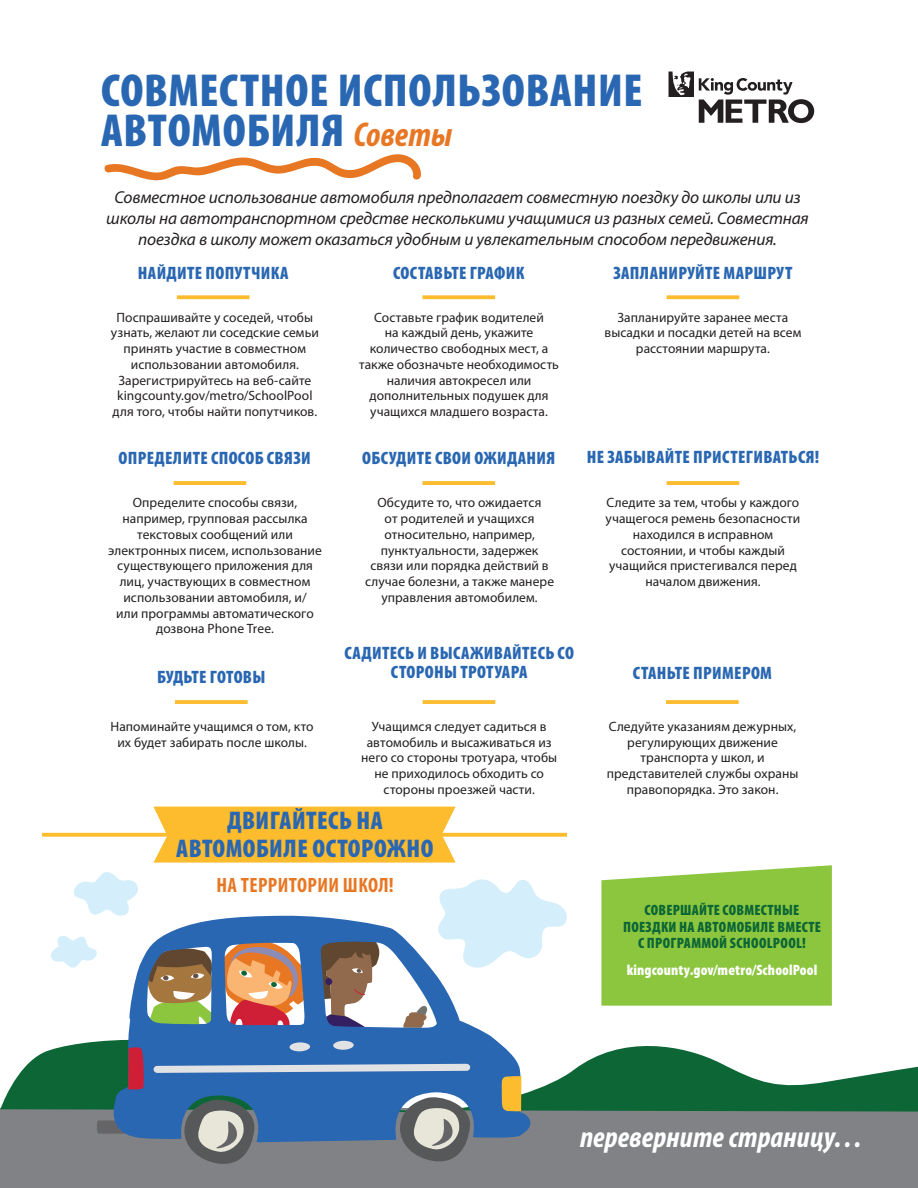
<style>
.page{position:relative;width:918px;height:1188px;background:#fff}
.page>*{position:absolute;margin:0;border:0;box-sizing:border-box;transform-origin:0 0}
.t1{font:900 condensed 46.5px/39.6px "Myriad Pro";letter-spacing:.015em;color:#2a67b2}
.t2{font:italic 700 condensed 29.7px "Myriad Pro";letter-spacing:.005em;color:#fff}
.t3{font:900 condensed 25.65px/28.2px "Myriad Pro";letter-spacing:.02em;color:#2a67b2;text-align:center}
.t4{font:700 condensed 20.85px "Myriad Pro";letter-spacing:.02em;color:#e87724}
.t5{font:900 condensed 18px/19.5px "Myriad Pro";letter-spacing:.02em;color:#2a67b2;text-align:center}
.t6{font:italic 17.25px/21px "Myriad Pro";letter-spacing:-.01em;color:#231f20;text-align:center}
.t7{font:900 condensed 15px/16.5px "Myriad Pro";letter-spacing:.02em;color:#0c6635;text-align:center}
.t8{font:900 condensed 15px "Myriad Pro";letter-spacing:.01em;color:#fff}
.t9{font:13.5px/15.8px "Myriad Pro";letter-spacing:.005em;color:#231f20;text-align:center}
.s1{font-weight:700;font-style:italic;font-size:34.5px;color:#e87724}
</style>
<div class="page">
<div style="left:0;top:1108px;width:918px;height:80px;background:#808285"></div>
<svg style="left:422px;top:481px;width:73px;height:4px"></svg>
<svg style="left:175px;top:700px;width:73px;height:4px"></svg>
<svg style="left:667px;top:295px;width:72px;height:4px"></svg>
<svg style="left:174px;top:481px;width:72px;height:4px"></svg>
<svg style="left:177px;top:295px;width:73px;height:4px"></svg>
<svg style="left:423px;top:700px;width:72px;height:4px"></svg>
<svg style="left:667px;top:481px;width:72px;height:4px"></svg>
<svg style="left:422px;top:295px;width:73px;height:4px"></svg>
<svg style="left:0;top:1046px;width:918px;height:66px;fill:#0c6635"></svg>
<svg style="left:46px;top:872px;width:525px;height:292px"></svg>
<svg style="left:666px;top:700px;width:73px;height:4px"></svg>
<svg style="left:104px;top:154px;width:317px;height:27px"></svg>
<svg style="left:601px;top:865px;width:231px;height:141px;background:#91c949"></svg>
<svg style="left:42px;top:833px;width:525px;height:4px"></svg>
<div style="left:154px;top:807px;width:302px;height:56px;background:#fdbb2e"></div>
<svg style="left:669px;top:72px;width:145px;height:51px"></svg>
<h1 class="t1" style="left:101px;top:72px;width:543px">СОВМЕСТНОЕ ИСПОЛЬЗОВАНИЕ<br>АВТОМОБИЛЯ <span class="s1">Советы</span></h1>
<p class="t6" style="left:106px;top:187px;width:704px">Совместное использование автомобиля предполагает совместную поездку до школы или из школы на автотранспортном средстве несколькими учащимися из разных семей. Совместная поездка в школу может оказаться удобным и увлекательным способом передвижения.</p>
<h3 class="t5" style="left:138px;top:264px;width:152px">НАЙДИТЕ ПОПУТЧИКА</h3>
<h3 class="t5" style="left:393px;top:264px;width:133px">СОСТАВЬТЕ ГРАФИК</h3>
<h3 class="t5" style="left:613px;top:264px;width:180px">ЗАПЛАНИРУЙТЕ МАРШРУТ</h3>
<p class="t9" style="left:111px;top:309px;width:209px">Поспрашивайте у соседей, чтобы узнать, желают ли соседские семьи принять участие в совместном использовании автомобиля.<br>Зарегистрируйтесь на веб-сайте kingcounty.gov/metro/SchoolPool для того, чтобы найти попутчиков.</p>
<p class="t9" style="left:605px;top:309px;width:198px">Запланируйте заранее места высадки и посадки детей на всем расстоянии маршрута.</p>
<p class="t9" style="left:359px;top:309px;width:201px">Составьте график водителей<br>на каждый день, укажите количество свободных мест, а также обозначьте необходимость наличия автокресел или дополнительных подушек для учащихся младшего возраста.</p>
<h3 class="t5" style="left:118px;top:448px;width:194px">ОПРЕДЕЛИТЕ СПОСОБ СВЯЗИ</h3>
<h3 class="t5" style="left:362px;top:448px;width:195px">ОБСУДИТЕ СВОИ ОЖИДАНИЯ</h3>
<h3 class="t5" style="left:587px;top:448px;width:234px">НЕ ЗАБЫВАЙТЕ ПРИСТЕГИВАТЬСЯ!</h3>
<p class="t9" style="left:108px;top:495px;width:215px">Определите способы связи, например, групповая рассылка текстовых сообщений или электронных писем, использование существующего приложения для лиц, участвующих в совместном использовании автомобиля, и/<br>или программы автоматического дозвона Phone Tree.</p>
<p class="t9" style="left:365px;top:495px;width:191px">Обсудите то, что ожидается<br>от родителей и учащихся относительно, например, пунктуальности, задержек связи или порядка действий в случае болезни, а также манере управления автомобилем.</p>
<p class="t9" style="left:606px;top:495px;width:196px">Следите за тем, чтобы у каждого учащегося ремень безопасности находился в исправном состоянии, и чтобы каждый учащийся пристегивался перед началом движения.</p>
<h3 class="t5" style="left:157px;top:667px;width:110px">БУДЬТЕ ГОТОВЫ</h3>
<h3 class="t5" style="left:344px;top:643px;width:231px">САДИТЕСЬ И ВЫСАЖИВАЙТЕСЬ СО<br>СТОРОНЫ ТРОТУАРА</h3>
<h3 class="t5" style="left:633px;top:663px;width:141px">СТАНЬТЕ ПРИМЕРОМ</h3>
<p class="t9" style="left:111px;top:718px;width:205px">Напоминайте учащимся о том, кто их будет забирать после школы.</p>
<p class="t9" style="left:361px;top:718px;width:198px">Учащимся следует садиться в автомобиль и высаживаться из него со стороны тротуара, чтобы не приходилось обходить со стороны проезжей части.</p>
<h3 class="t3" style="left:176px;top:806px;width:259px">ДВИГАЙТЕСЬ НА<br>АВТОМОБИЛЕ ОСТОРОЖНО</h3>
<h3 class="t4" style="left:216px;top:872px;width:179px">НА ТЕРРИТОРИИ ШКОЛ!</h3>
<p class="t9" style="left:607px;top:718px;width:193px">Следуйте указаниям дежурных, регулирующих движение транспорта у школ, и представителей службы охраны правопорядка. Это закон.</p>
<p class="t7" style="left:623px;top:902px;width:200px">СОВЕРШАЙТЕ СОВМЕСТНЫЕ<br>ПОЕЗДКИ НА АВТОМОБИЛЕ ВМЕСТЕ<br>С ПРОГРАММОЙ SCHOOLPOOL!</p>
<p class="t8" style="left:627px;top:961px;width:192px">kingcounty.gov/metro/SchoolPool</p>
<h2 class="t2" style="left:580px;top:1119px;width:285px">переверните страницу…</h2>
</div>
